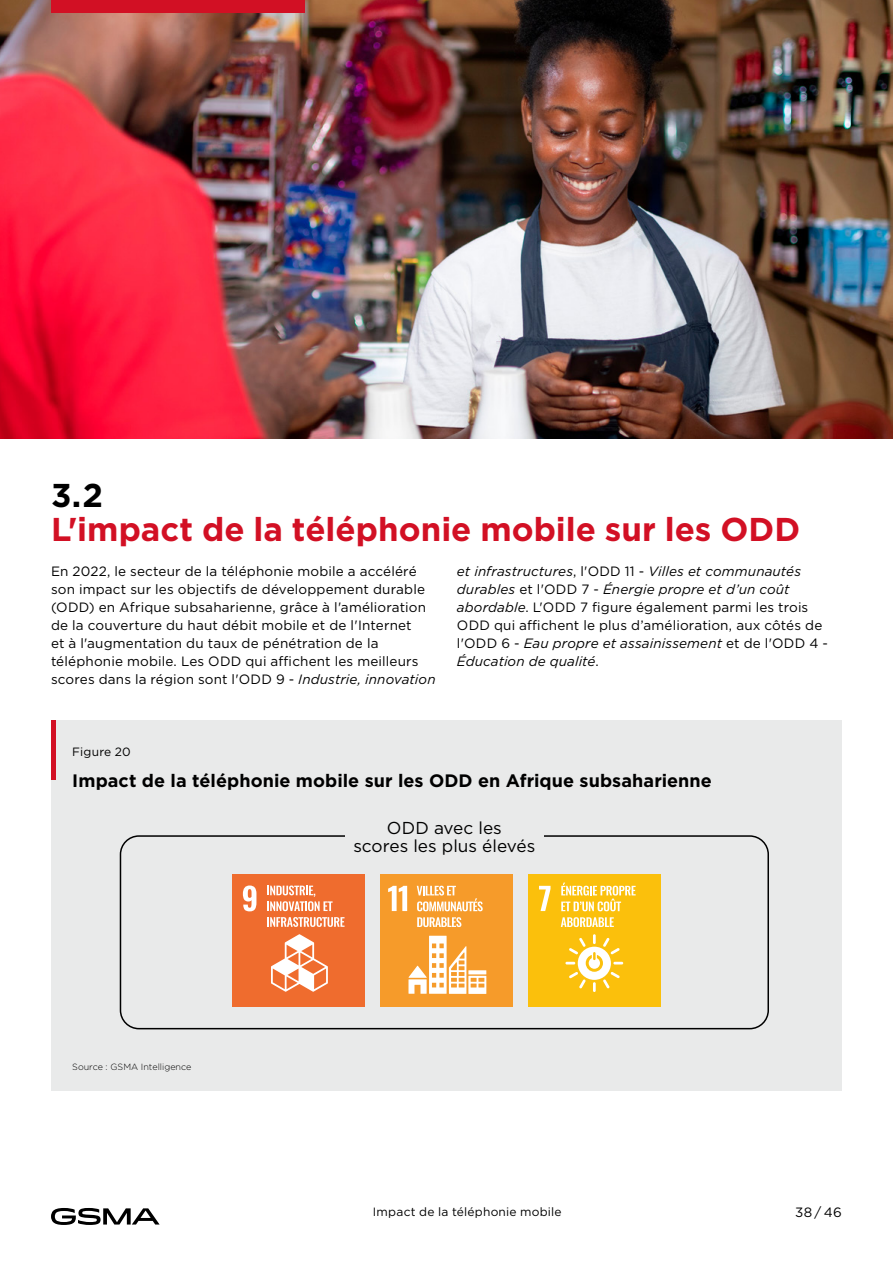
<style>
.page{position:relative;width:893px;height:1263px;background:#fff}
.page>*{position:absolute;margin:0;border:0;box-sizing:border-box;transform-origin:0 0}
.t1{font:700 33px "Gotham";color:#d21024}
.t2{font:700 33px "Gotham";color:#000}
.t3{font:700 18px "Gotham";letter-spacing:.005em;color:#000}
.t4{font:17.25px/18px "Gotham";color:#000;text-align:center}
.t5{font:13.5px/18px "Gotham";letter-spacing:.01em;color:#000}
.t6{font:italic 13.5px/18px "Gotham";letter-spacing:.01em;color:#000}
.t7{font:12px "Gotham";letter-spacing:.015em;color:#000}
.t8{font:300 9px "Gotham";color:#000}
.s1{font-style:italic}
.s2{font-style:normal}
</style>
<div class="page">
<div style="left:51px;top:720px;width:791px;height:371px;background:#e9eaea"></div>
<div style="left:51px;top:720px;width:5px;height:60px;background:#d21024"></div>
<div style="left:120px;top:835px;width:649px;height:194px;border:2px solid #000;border-radius:18px"></div>
<div style="left:345px;top:818px;width:198px;height:36px;background:#e9eaea"></div>
<img style="left:0;top:0;width:893px;height:438px">
<div style="left:51px;top:0;width:253px;height:13px;background:#d21024"></div>
<div style="left:528px;top:874px;width:132px;height:133px;background:#fbc00c"></div>
<svg style="left:539px;top:886px;width:11px;height:25px"></svg>
<svg style="left:561px;top:882px;width:75px;height:29px"></svg>
<svg style="left:561px;top:917px;width:53px;height:10px"></svg>
<svg style="left:565px;top:934px;width:58px;height:58px"></svg>
<div style="left:380px;top:874px;width:133px;height:133px;background:#f69b2a"></div>
<svg style="left:388px;top:886px;width:19px;height:25px"></svg>
<svg style="left:417px;top:886px;width:66px;height:25px"></svg>
<svg style="left:417px;top:917px;width:44px;height:10px"></svg>
<svg style="left:408px;top:936px;width:78px;height:58px"></svg>
<div style="left:232px;top:874px;width:133px;height:133px;background:#ef6c2e"></div>
<svg style="left:243px;top:885px;width:13px;height:26px"></svg>
<svg style="left:267px;top:885px;width:66px;height:26px"></svg>
<svg style="left:267px;top:917px;width:78px;height:10px"></svg>
<svg style="left:271px;top:934px;width:57px;height:58px"></svg>
<svg style="left:51px;top:1208px;width:109px;height:17px"></svg>
<h1 class="t2" style="left:51px;top:473px;width:54px">3.2</h1>
<h1 class="t1" style="left:51px;top:508px;width:751px">L'impact de la téléphonie mobile sur les ODD</h1>
<p class="t5" style="left:51px;top:562px;width:386px">En 2022, le secteur de la téléphonie mobile a accéléré son impact sur les objectifs de développement durable (ODD) en Afrique subsaharienne, grâce à l'amélioration de la couverture du haut débit mobile et de l'Internet<br>et à l'augmentation du taux de pénétration de la téléphonie mobile. Les ODD qui affichent les meilleurs scores dans la région sont l'ODD 9 - <span class="s1">Industrie, innovation</span></p>
<p class="t6" style="left:457px;top:562px;width:373px">et infrastructures<span class="s2">, l'ODD 11 -</span> Villes et communautés durables <span class="s2">et l'ODD 7 -</span> Énergie propre et d’un coût abordable<span class="s2">. L'ODD 7 figure également parmi les trois ODD qui affichent le plus d’amélioration, aux côtés de l'ODD 6 -</span> Eau propre et assainissement <span class="s2">et de l'ODD 4 - </span>Éducation de qualité<span class="s2">.</span></p>
<p class="t7" style="left:72px;top:744px;width:60px">Figure 20</p>
<h2 class="t3" style="left:72px;top:769px;width:641px">Impact de la téléphonie mobile sur les ODD en Afrique subsaharienne</h2>
<p class="t8" style="left:72px;top:1060px;width:121px">Source : GSMA Intelligence</p>
<p class="t4" style="left:353px;top:818px;width:183px">ODD avec les<br>scores les plus élevés</p>
<p class="t7" style="left:373px;top:1204px;width:190px">Impact de la téléphonie mobile</p>
<p class="t5" style="left:795px;top:1203px;width:48px">38 / 46</p>
</div>
